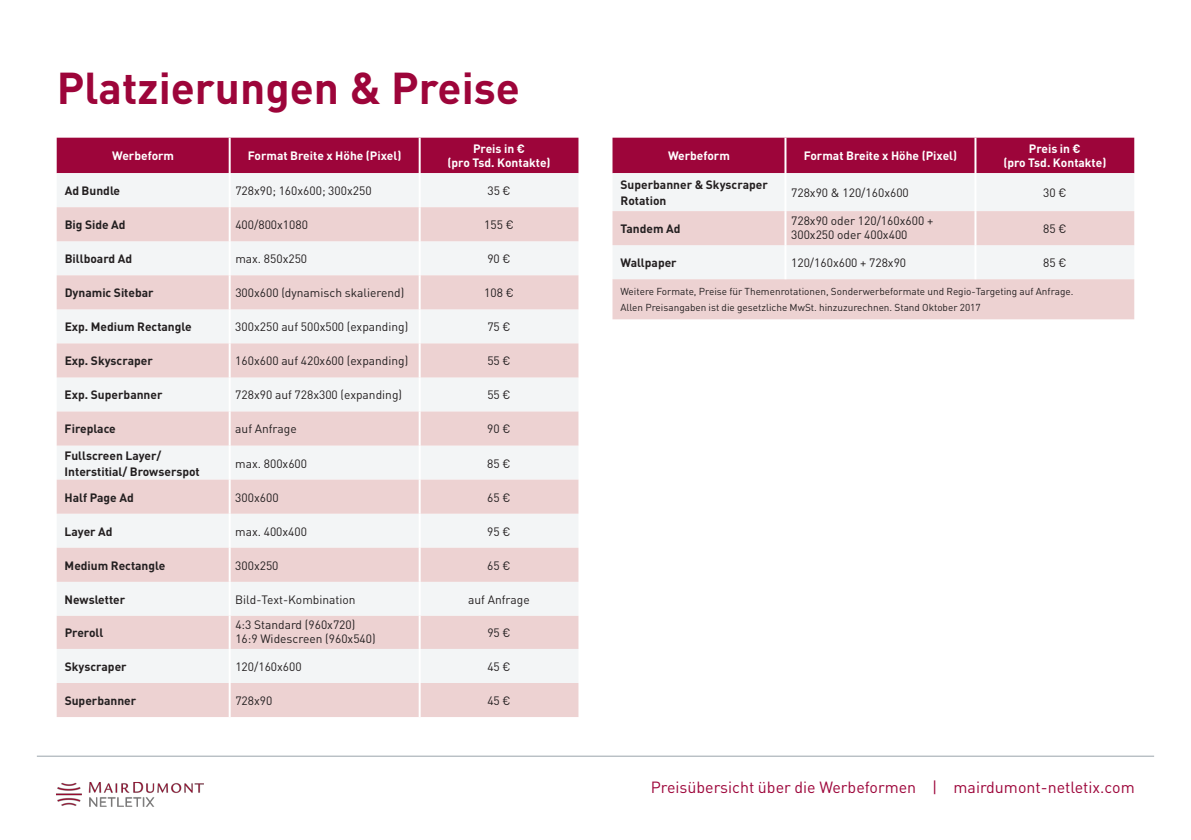
<style>
.page{position:relative;width:1191px;height:840px;background:#fff}
.page>*{position:absolute;margin:0;border:0;box-sizing:border-box;transform-origin:0 0}
.t1{font:700 44px "DIN";color:#9d053a}
.t2{font:16px "DIN";color:#9d053a}
.t3{font:12px/14px "DIN";color:#231f20}
.t4{font:700 12px/16px "DIN";color:#231f20}
.t5{font:700 12px/14.4px "DIN";color:#fff;text-align:center}
.t6{font:10px/16px "DIN";color:#231f20}
</style>
<div class="page">
<hr style="left:37px;top:755px;width:1117px;height:1px;background:#9aa4ab">
<div style="left:57px;top:138px;width:521px;height:35px;background:#9d053a"></div>
<div style="left:57px;top:173px;width:521px;height:442px;background:#f3f5f6"></div>
<svg style="left:57px;top:207px;width:521px;height:374px;fill:#edd2d2"></svg>
<hr style="left:229px;top:138px;width:2px;height:35px;background:#fff">
<hr style="left:419px;top:138px;width:2px;height:35px;background:#fff">
<hr style="left:229px;top:173px;width:2px;height:34px;background:#fff">
<hr style="left:419px;top:173px;width:2px;height:34px;background:#fff">
<hr style="left:229px;top:207px;width:2px;height:34px;background:#fff">
<hr style="left:419px;top:207px;width:2px;height:34px;background:#fff">
<hr style="left:229px;top:241px;width:2px;height:34px;background:#fff">
<hr style="left:419px;top:241px;width:2px;height:34px;background:#fff">
<hr style="left:229px;top:275px;width:2px;height:34px;background:#fff">
<hr style="left:419px;top:275px;width:2px;height:34px;background:#fff">
<hr style="left:229px;top:309px;width:2px;height:34px;background:#fff">
<hr style="left:419px;top:309px;width:2px;height:34px;background:#fff">
<hr style="left:229px;top:343px;width:2px;height:34px;background:#fff">
<hr style="left:419px;top:343px;width:2px;height:34px;background:#fff">
<hr style="left:229px;top:377px;width:2px;height:34px;background:#fff">
<hr style="left:419px;top:377px;width:2px;height:34px;background:#fff">
<hr style="left:229px;top:411px;width:2px;height:34px;background:#fff">
<hr style="left:419px;top:411px;width:2px;height:34px;background:#fff">
<hr style="left:229px;top:445px;width:2px;height:34px;background:#fff">
<hr style="left:419px;top:445px;width:2px;height:34px;background:#fff">
<hr style="left:229px;top:479px;width:2px;height:34px;background:#fff">
<hr style="left:419px;top:479px;width:2px;height:34px;background:#fff">
<hr style="left:229px;top:513px;width:2px;height:34px;background:#fff">
<hr style="left:419px;top:513px;width:2px;height:34px;background:#fff">
<hr style="left:229px;top:547px;width:2px;height:34px;background:#fff">
<hr style="left:419px;top:547px;width:2px;height:34px;background:#fff">
<hr style="left:229px;top:581px;width:2px;height:34px;background:#fff">
<hr style="left:419px;top:581px;width:2px;height:34px;background:#fff">
<div style="left:57px;top:615px;width:521px;height:101px;background:#edd2d2"></div>
<div style="left:57px;top:648px;width:521px;height:34px;background:#f3f5f6"></div>
<hr style="left:229px;top:615px;width:2px;height:33px;background:#fff">
<hr style="left:419px;top:615px;width:2px;height:33px;background:#fff">
<hr style="left:229px;top:648px;width:2px;height:34px;background:#fff">
<hr style="left:419px;top:648px;width:2px;height:34px;background:#fff">
<hr style="left:229px;top:682px;width:2px;height:34px;background:#fff">
<hr style="left:419px;top:682px;width:2px;height:34px;background:#fff">
<div style="left:612px;top:138px;width:522px;height:35px;background:#9d053a"></div>
<div style="left:612px;top:173px;width:522px;height:38px;background:#f3f5f6"></div>
<svg style="left:612px;top:211px;width:522px;height:108px;fill:#edd2d2"></svg>
<hr style="left:784px;top:138px;width:2px;height:35px;background:#fff">
<hr style="left:974px;top:138px;width:2px;height:35px;background:#fff">
<hr style="left:784px;top:173px;width:2px;height:38px;background:#fff">
<hr style="left:974px;top:173px;width:2px;height:38px;background:#fff">
<hr style="left:784px;top:211px;width:2px;height:34px;background:#fff">
<hr style="left:974px;top:211px;width:2px;height:34px;background:#fff">
<hr style="left:784px;top:245px;width:2px;height:34px;background:#fff">
<hr style="left:974px;top:245px;width:2px;height:34px;background:#fff">
<img style="left:56px;top:782px;width:148px;height:25px">
<h1 class="t1" style="left:57px;top:59px;width:465px">Platzierungen &amp; Preise</h1>
<p class="t5" style="left:112px;top:148px;width:63px">Werbeform</p>
<p class="t5" style="left:248px;top:148px;width:155px">Format Breite x Höhe (Pixel)</p>
<p class="t5" style="left:447px;top:141px;width:105px">Preis in €<br>(pro Tsd. Kontakte)</p>
<p class="t4" style="left:65px;top:182px;width:57px">Ad Bundle</p>
<p class="t3" style="left:235px;top:183px;width:138px">728x90; 160x600; 300x250</p>
<p class="t3" style="left:487px;top:183px;width:25px">35 €</p>
<p class="t4" style="left:65px;top:216px;width:62px">Big Side Ad</p>
<p class="t3" style="left:235px;top:217px;width:74px">400/800x1080</p>
<p class="t3" style="left:484px;top:217px;width:31px">155 €</p>
<p class="t4" style="left:65px;top:250px;width:69px">Billboard Ad</p>
<p class="t3" style="left:235px;top:251px;width:73px">max. 850x250</p>
<p class="t3" style="left:487px;top:251px;width:25px">90 €</p>
<p class="t4" style="left:65px;top:284px;width:90px">Dynamic Sitebar</p>
<p class="t3" style="left:235px;top:285px;width:170px">300x600 (dynamisch skalierend)</p>
<p class="t3" style="left:484px;top:285px;width:31px">108 €</p>
<p class="t4" style="left:65px;top:318px;width:128px">Exp. Medium Rectangle</p>
<p class="t3" style="left:235px;top:319px;width:175px">300x250 auf 500x500 (expanding)</p>
<p class="t3" style="left:487px;top:319px;width:25px">75 €</p>
<p class="t4" style="left:65px;top:352px;width:90px">Exp. Skyscraper</p>
<p class="t3" style="left:235px;top:353px;width:175px">160x600 auf 420x600 (expanding)</p>
<p class="t3" style="left:487px;top:353px;width:25px">55 €</p>
<p class="t4" style="left:65px;top:386px;width:99px">Exp. Superbanner</p>
<p class="t3" style="left:235px;top:387px;width:168px">728x90 auf 728x300 (expanding)</p>
<p class="t3" style="left:487px;top:387px;width:25px">55 €</p>
<p class="t4" style="left:65px;top:420px;width:53px">Fireplace</p>
<p class="t3" style="left:235px;top:421px;width:63px">auf Anfrage</p>
<p class="t3" style="left:487px;top:421px;width:25px">90 €</p>
<p class="t4" style="left:65px;top:446px;width:137px">Fullscreen Layer/<br>Interstitial/ Browserspot</p>
<p class="t3" style="left:235px;top:455px;width:73px">max. 800x600</p>
<p class="t3" style="left:487px;top:455px;width:25px">85 €</p>
<p class="t4" style="left:65px;top:488px;width:71px">Half Page Ad</p>
<p class="t3" style="left:235px;top:489px;width:45px">300x600</p>
<p class="t3" style="left:487px;top:489px;width:25px">65 €</p>
<p class="t4" style="left:65px;top:522px;width:50px">Layer Ad</p>
<p class="t3" style="left:235px;top:523px;width:73px">max. 400x400</p>
<p class="t3" style="left:487px;top:523px;width:25px">95 €</p>
<p class="t4" style="left:65px;top:556px;width:102px">Medium Rectangle</p>
<p class="t3" style="left:235px;top:557px;width:45px">300x250</p>
<p class="t3" style="left:487px;top:557px;width:25px">65 €</p>
<p class="t4" style="left:65px;top:590px;width:62px">Newsletter</p>
<p class="t3" style="left:235px;top:591px;width:122px">Bild-Text-Kombination</p>
<p class="t3" style="left:468px;top:591px;width:63px">auf Anfrage</p>
<p class="t4" style="left:65px;top:624px;width:40px">Preroll</p>
<p class="t3" style="left:235px;top:617px;width:142px">4:3 Standard (960x720)<br>16:9 Widescreen (960x540)</p>
<p class="t3" style="left:487px;top:625px;width:25px">95 €</p>
<p class="t4" style="left:65px;top:657px;width:64px">Skyscraper</p>
<p class="t3" style="left:235px;top:658px;width:68px">120/160x600</p>
<p class="t3" style="left:487px;top:658px;width:25px">45 €</p>
<p class="t4" style="left:65px;top:691px;width:73px">Superbanner</p>
<p class="t3" style="left:235px;top:692px;width:39px">728x90</p>
<p class="t3" style="left:487px;top:692px;width:25px">45 €</p>
<p class="t5" style="left:668px;top:148px;width:63px">Werbeform</p>
<p class="t5" style="left:803px;top:148px;width:155px">Format Breite x Höhe (Pixel)</p>
<p class="t5" style="left:1003px;top:141px;width:105px">Preis in €<br>(pro Tsd. Kontakte)</p>
<p class="t4" style="left:620px;top:176px;width:149px">Superbanner &amp; Skyscraper<br>Rotation</p>
<p class="t3" style="left:791px;top:185px;width:119px">728x90 &amp; 120/160x600</p>
<p class="t3" style="left:1043px;top:185px;width:25px">30 €</p>
<p class="t4" style="left:620px;top:220px;width:62px">Tandem Ad</p>
<p class="t3" style="left:791px;top:213px;width:144px">728x90 oder 120/160x600 +<br>300x250 oder 400x400</p>
<p class="t3" style="left:1043px;top:221px;width:25px">85 €</p>
<p class="t4" style="left:620px;top:254px;width:58px">Wallpaper</p>
<p class="t3" style="left:791px;top:255px;width:117px">120/160x600 + 728x90</p>
<p class="t3" style="left:1043px;top:255px;width:25px">85 €</p>
<p class="t6" style="left:620px;top:283px;width:454px">Weitere Formate, Preise für Themenrotationen, Sonderwerbeformate und Regio-Targeting auf Anfrage.<br>Allen Preisangaben ist die gesetzliche MwSt. hinzuzurechnen. Stand Oktober 2017</p>
<h2 class="t2" style="left:650px;top:776px;width:485px">Preisübersicht über die Werbeformen | mairdumont-netletix.com</h2>
</div>
